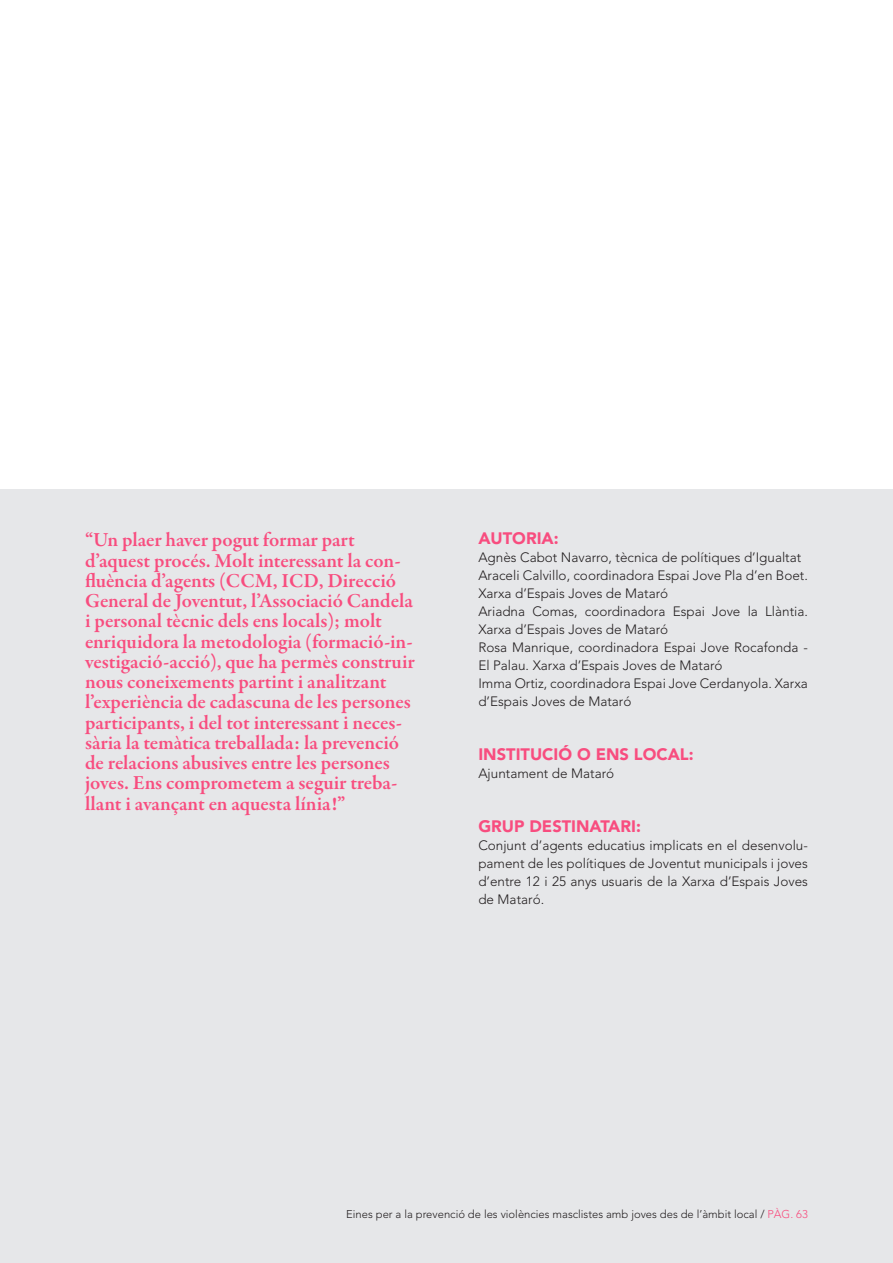
<style>
.page{position:relative;width:893px;height:1263px;background:#fff}
.page>*{position:absolute;margin:0;border:0;box-sizing:border-box;transform-origin:0 0}
.t1{font:600 20.25px/20.2px "Garamond Premr Pro";letter-spacing:-.005em;color:#f84d7f}
.t2{font:900 16.5px "Avenir";color:#f84d7f}
.t3{font:300 13.5px/18px "Avenir";color:#231f20}
.t4{font:300 11.25px "Avenir";color:#231f20}
.s1{color:#f84d7f}
</style>
<div class="page">
<div style="left:0;top:489px;width:893px;height:774px;background:#e6e7e9"></div>
<p class="t1" style="left:85px;top:530px;width:331px">“Un plaer haver pogut formar part d’aquest procés. Molt interessant la con&shy;fluència d’agents (CCM, ICD, Direcció General de Joventut, l’Associació Candela i personal tècnic dels ens locals); molt enriquidora la metodologia (formació-in&shy;vestigació-acció), que ha permès construir nous coneixements partint i analitzant l’experiència de cadascuna de les persones participants, i del tot interessant i neces&shy;sària la temàtica treballada: la prevenció de relacions abusives entre les persones joves. Ens comprometem a seguir treba&shy;llant i avançant en aquesta línia!”</p>
<p class="t2" style="left:478px;top:528px;width:82px">AUTORIA:</p>
<p class="t3" style="left:478px;top:548px;width:324px">Agnès Cabot Navarro, tècnica de polítiques d’Igualtat</p>
<p class="t3" style="left:478px;top:566px;width:331px">Araceli Calvillo, coordinadora Espai Jove Pla d’en Boet.<br>Xarxa d’Espais Joves de Mataró</p>
<p class="t3" style="left:478px;top:602px;width:331px">Ariadna Comas, coordinadora Espai Jove la Llàntia.<br>Xarxa d’Espais Joves de Mataró</p>
<p class="t3" style="left:478px;top:638px;width:331px">Rosa Manrique, coordinadora Espai Jove Rocafonda -<br>El Palau. Xarxa d’Espais Joves de Mataró</p>
<p class="t3" style="left:478px;top:674px;width:331px">Imma Ortiz, coordinadora Espai Jove Cerdanyola. Xarxa d’Espais Joves de Mataró</p>
<p class="t2" style="left:478px;top:744px;width:217px">INSTITUCIÓ O ENS LOCAL:</p>
<p class="t3" style="left:478px;top:764px;width:137px">Ajuntament de Mataró</p>
<p class="t2" style="left:478px;top:816px;width:164px">GRUP DESTINATARI:</p>
<p class="t3" style="left:478px;top:836px;width:331px;text-align:justify">Conjunt d’agents educatius implicats en el desenvolu&shy;pament de les polítiques de Joventut municipals i joves d’entre 12 i 25 anys usuaris de la Xarxa d’Espais Joves de Mataró.</p>
<p class="t4" style="left:346px;top:1208px;width:463px">Eines per a la prevenció de les violències masclistes amb joves des de l’àmbit local / <span class="s1">PÀG. 63</span></p>
</div>
